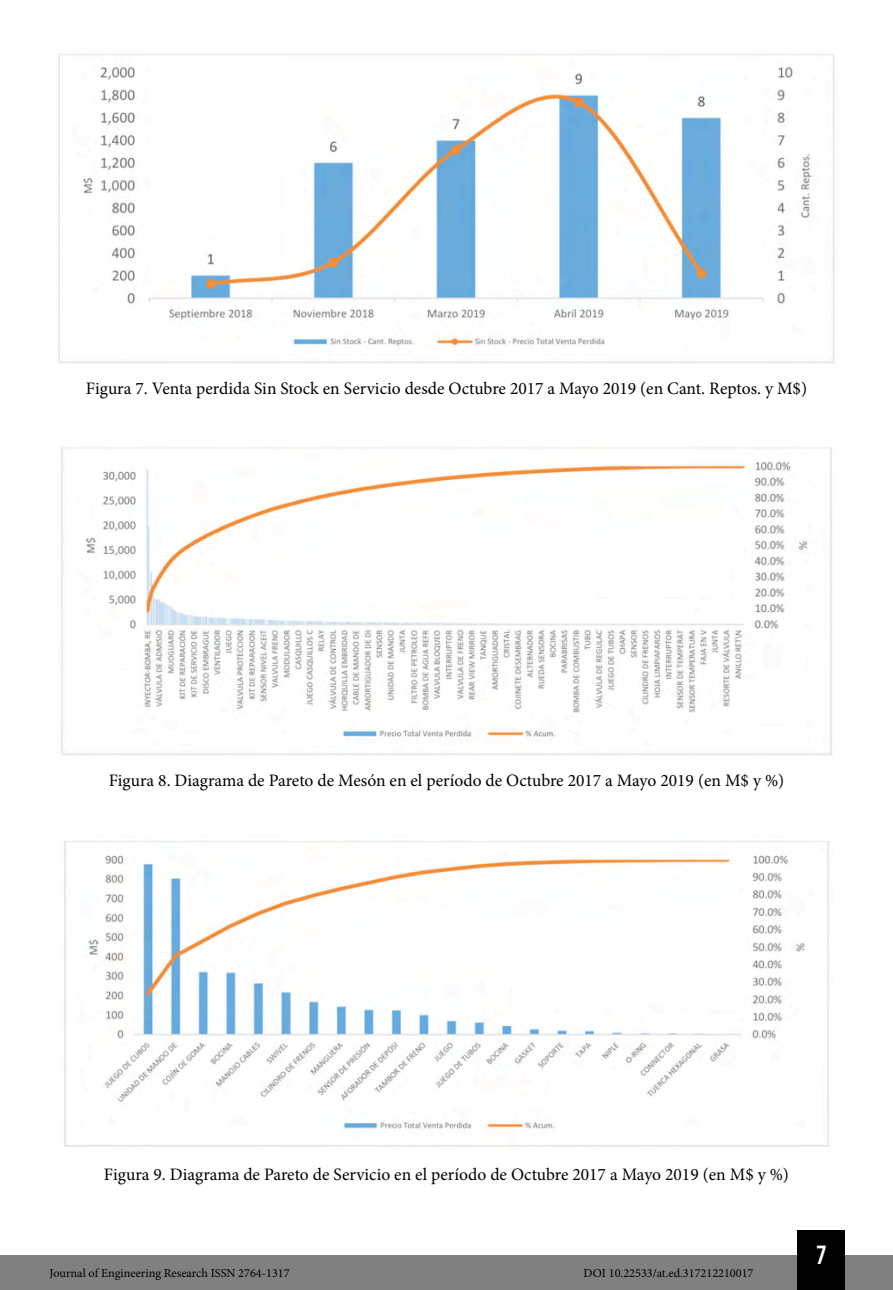
<style>
.page{position:relative;width:893px;height:1290px;background:#fff}
.page>*{position:absolute;margin:0;border:0;box-sizing:border-box;transform-origin:0 0}
.t1{font:26.25px "Bebas Kai";color:#fff}
.Info_Imagem{font:17.5px "Minion Pro";color:#000}
.t2{font:12.25px "Minion Pro";color:#000}
</style>
<div class="page">
<div style="left:0;top:1255px;width:893px;height:35px;background:#808080"></div>
<div style="left:797px;top:1230px;width:48px;height:60px;background:#000"></div>
<img style="left:58px;top:54px;width:777px;height:309px">
<img style="left:61px;top:447px;width:771px;height:308px">
<img style="left:64px;top:841px;width:765px;height:306px">
<p class="Info_Imagem" style="left:86px;top:377px;width:723px">Figura 7. Venta perdida Sin Stock en Servicio desde Octubre 2017 a Mayo 2019 (en Cant. Reptos. y M$)</p>
<p class="Info_Imagem" style="left:109px;top:769px;width:677px">Figura 8. Diagrama de Pareto de Mesón en el período de Octubre 2017 a Mayo 2019 (en M$ y %)</p>
<p class="Info_Imagem" style="left:104px;top:1162px;width:686px">Figura 9. Diagrama de Pareto de Servicio en el período de Octubre 2017 a Mayo 2019 (en M$ y %)</p>
<p class="t2" style="left:50px;top:1265px;width:242px">Journal of Engineering Research ISSN 2764-1317</p>
<p class="t2" style="left:584px;top:1265px;width:171px">DOI 10.22533/at.ed.317212210017</p>
<h1 class="t1" style="left:817px;top:1241px;width:11px">7</h1>
</div>
